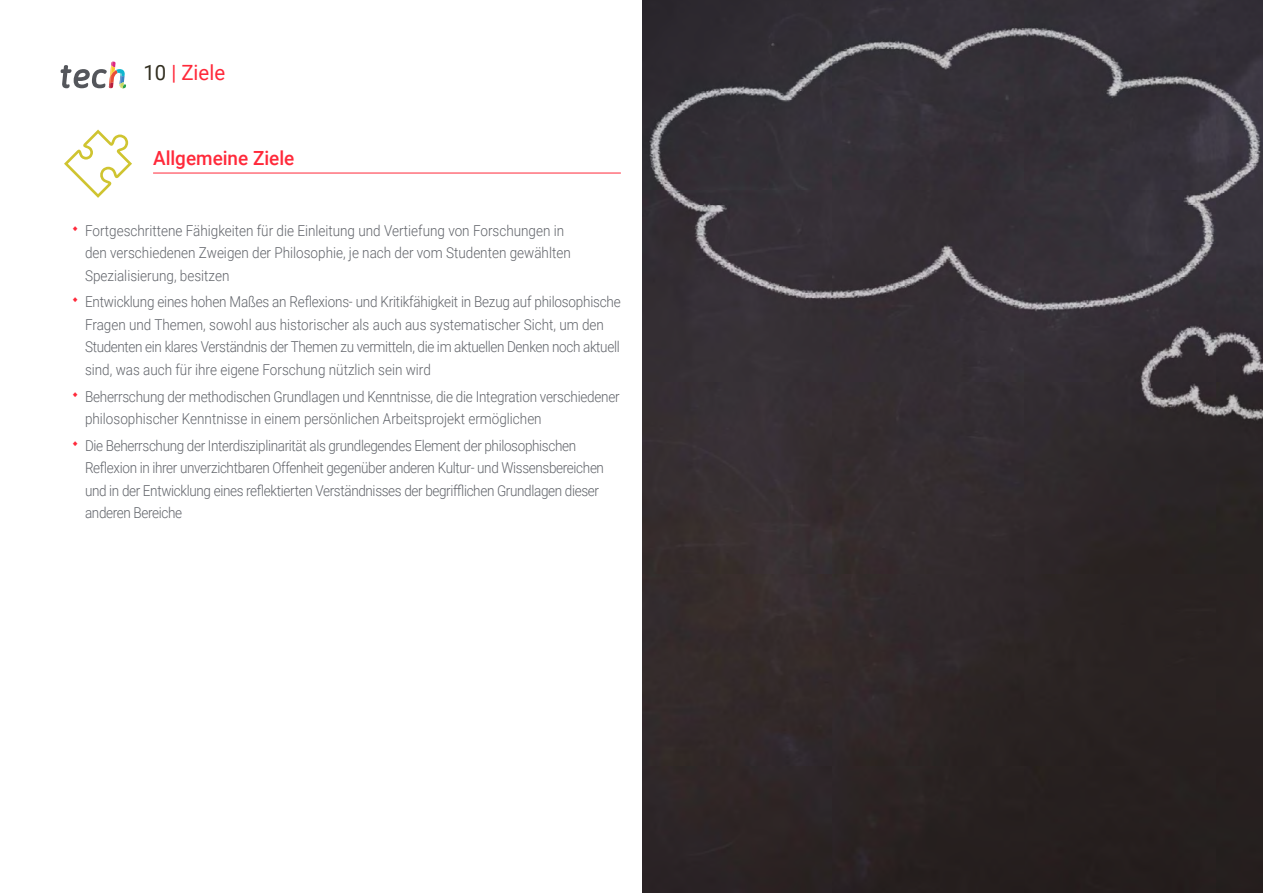
<style>
.page{position:relative;width:1263px;height:893px;background:#fff}
.page>*{position:absolute;margin:0;border:0;box-sizing:border-box;transform-origin:0 0}
.t1{font:21px "Roboto";color:#ff293a}
.t2{font:500 19.5px "Roboto";color:#ff293a}
.t3{font:300 15px/22.5px "Roboto";letter-spacing:-.015em;color:#61646a;scale:.9 1}
.s1{color:#312e20}
</style>
<div class="page">
<hr style="left:153px;top:173px;width:468px;height:1px;background:#ff293a">
<svg style="left:64px;top:130px;width:68px;height:68px"></svg>
<img style="left:642px;top:0;width:621px;height:893px">
<svg style="left:61px;top:62px;width:65px;height:27px"></svg>
<h1 class="t1" style="left:144px;top:57px;width:83px"><span class="s1">10</span> | Ziele</h1>
<h2 class="t2" style="left:153px;top:144px;width:143px">Allgemeine Ziele</h2>
<p class="t3" style="left:85px;top:219px;width:541px">Fortgeschrittene Fähigkeiten für die Einleitung und Vertiefung von Forschungen in den verschiedenen Zweigen der Philosophie, je nach der vom Studenten gewählten<br>Spezialisierung, besitzen</p>
<p class="t3" style="left:85px;top:290px;width:597px">Entwicklung eines hohen Maßes an Reflexions- und Kritikfähigkeit in Bezug auf philosophische Fragen und Themen, sowohl aus historischer als auch aus systematischer Sicht, um den Studenten ein klares Verständnis der Themen zu vermitteln, die im aktuellen Denken noch aktuell sind, was auch für ihre eigene Forschung nützlich sein wird</p>
<p class="t3" style="left:85px;top:385px;width:596px">Beherrschung der methodischen Grundlagen und Kenntnisse, die die Integration verschiedener philosophischer Kenntnisse in einem persönlichen Arbeitsprojekt ermöglichen</p>
<p class="t3" style="left:85px;top:434px;width:578px">Die Beherrschung der Interdisziplinarität als grundlegendes Element der philosophischen Reflexion in ihrer unverzichtbaren Offenheit gegenüber anderen Kultur- und Wissensbereichen und in der Entwicklung eines reflektierten Verständnisses der begrifflichen Grundlagen dieser anderen Bereiche</p>
</div>
